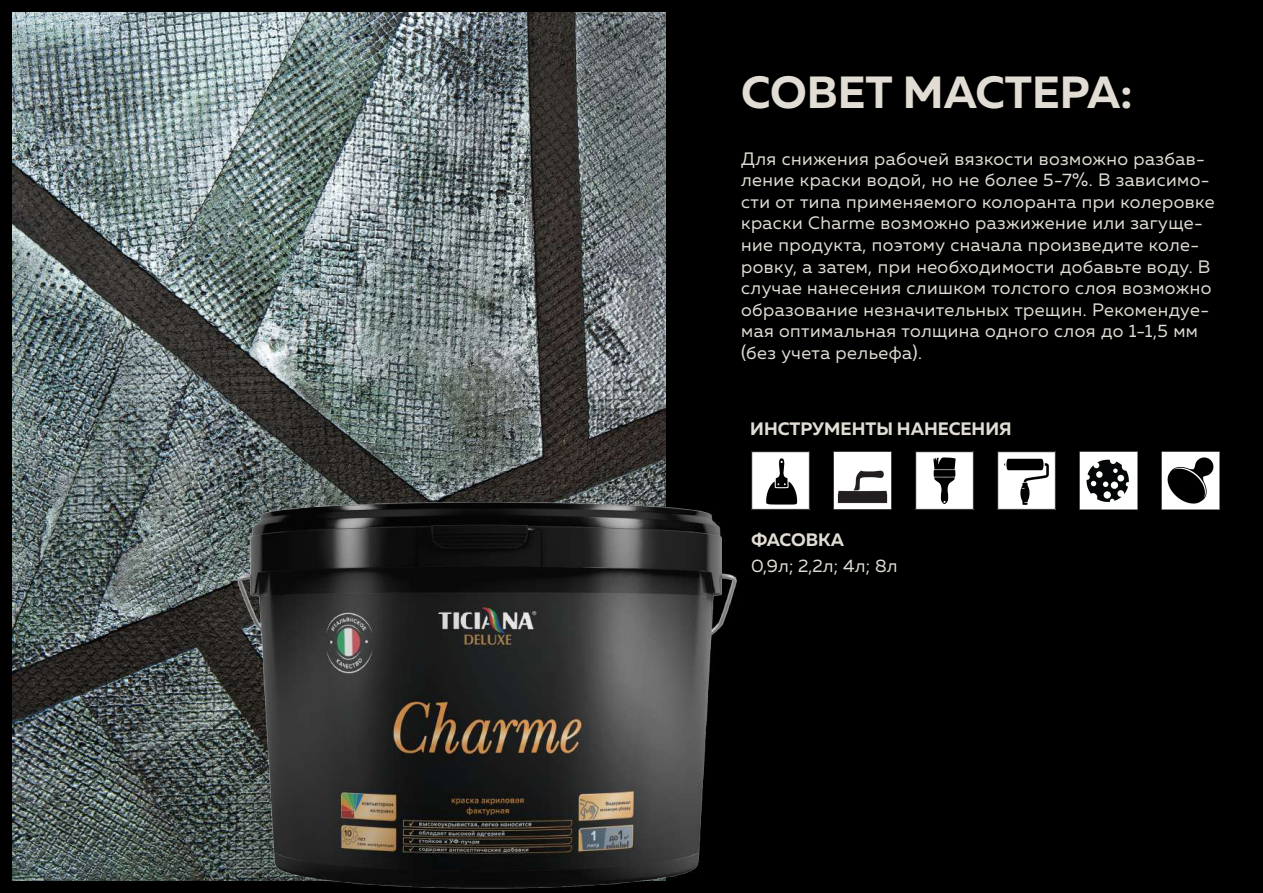
<style>
.page{position:relative;width:1263px;height:893px;background:#000}
.page>*{position:absolute;margin:0;border:0;box-sizing:border-box;transform-origin:0 0}
.t1{font:700 45px "Muller";color:#e1ddd4}
.t2{font:18px/21.6px "Muller";letter-spacing:.025em;color:#e1ddd4}
.t3{font:700 18px "Muller";color:#e1ddd4}
</style>
<div class="page">
<img style="left:751px;top:451px;width:59px;height:59px">
<img style="left:833px;top:451px;width:58px;height:58px">
<img style="left:1161px;top:451px;width:59px;height:59px">
<img style="left:1079px;top:451px;width:59px;height:59px">
<img style="left:997px;top:451px;width:59px;height:59px">
<img style="left:915px;top:451px;width:59px;height:59px">
<img style="left:12px;top:12px;width:654px;height:869px">
<img style="left:230px;top:430px;width:507px;height:459px">
<h1 class="t1" style="left:741px;top:64px;width:393px">СОВЕТ МАСТЕРА:</h1>
<p class="t2" style="left:741px;top:147px;width:475px">Для снижения рабочей вязкости возможно разбав&shy;ление краски водой, но не более 5-7%. В зависимо&shy;сти от типа применяемого колоранта при колеровке краски Charme возможно разжижение или загуще&shy;ние продукта, поэтому сначала произведите коле&shy;ровку, а затем, при необходимости добавьте воду. В случае нанесения слишком толстого слоя возможно образование незначительных трещин. Рекомендуе&shy;мая оптимальная толщина одного слоя до 1-1,5 мм (без учета рельефа).</p>
<p class="t3" style="left:750px;top:417px;width:263px">ИНСТРУМЕНТЫ НАНЕСЕНИЯ</p>
<p class="t3" style="left:752px;top:528px;width:94px">ФАСОВКА</p>
<p class="t2" style="left:751px;top:555px;width:148px">0,9л; 2,2л; 4л; 8л</p>
</div>
